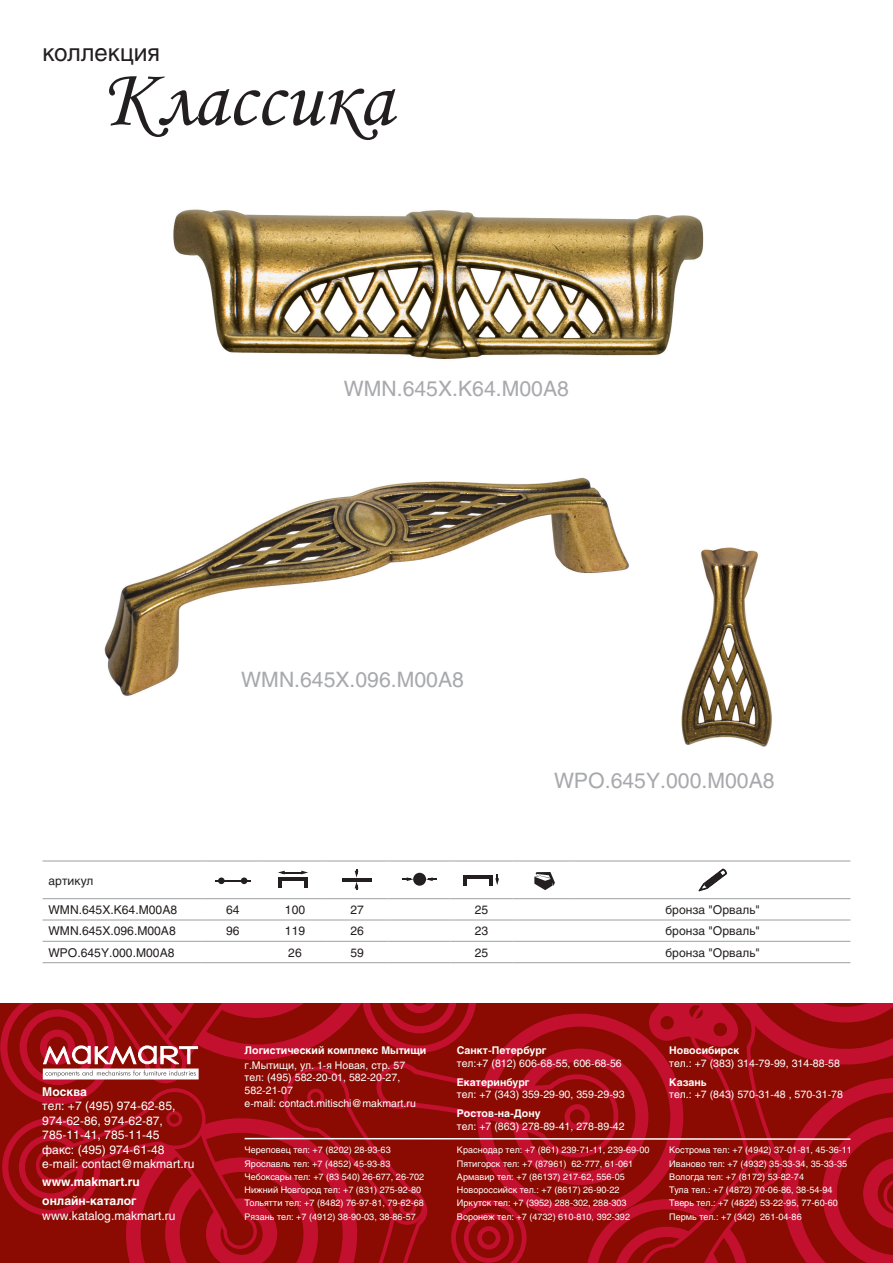
<style>
.page{position:relative;width:893px;height:1263px;background:#fff}
.page>*{position:absolute;margin:0;border:0;box-sizing:border-box;transform-origin:0 0}
.t1{font:24px "Helios";color:#231f20}
.t2{font:21px "Helios";color:#a8a9ad}
.t3{font:12px "Helios";color:#231f20}
.t4{font:12px/14.4px "Helios";color:#fff}
.t5{font:700 12px "Helios";color:#fff}
.t6{font:10.5px "Helios";color:#fff}
.t7{font:700 10.5px "Helios";color:#fff}
.t8{font:9px "Helios";color:#fff}
</style>
<div class="page">
<svg style="left:0;top:1003px;width:893px;height:260px;background:#9c0f12"></svg>
<svg style="left:109px;top:76px;width:288px;height:64px"></svg>
<img style="left:173px;top:209px;width:531px;height:150px">
<img style="left:104px;top:477px;width:525px;height:219px">
<img style="left:681px;top:547px;width:91px;height:200px">
<hr style="left:43px;top:919px;width:159px;height:1px;background:#a8a9ad">
<hr style="left:202px;top:919px;width:62px;height:1px;background:#a8a9ad">
<hr style="left:264px;top:919px;width:62px;height:1px;background:#a8a9ad">
<hr style="left:326px;top:919px;width:62px;height:1px;background:#a8a9ad">
<hr style="left:388px;top:919px;width:62px;height:1px;background:#a8a9ad">
<hr style="left:450px;top:919px;width:63px;height:1px;background:#a8a9ad">
<hr style="left:513px;top:919px;width:62px;height:1px;background:#a8a9ad">
<hr style="left:575px;top:919px;width:275px;height:1px;background:#a8a9ad">
<hr style="left:43px;top:941px;width:159px;height:1px;background:#a8a9ad">
<hr style="left:202px;top:941px;width:62px;height:1px;background:#a8a9ad">
<hr style="left:264px;top:941px;width:62px;height:1px;background:#a8a9ad">
<hr style="left:326px;top:941px;width:62px;height:1px;background:#a8a9ad">
<hr style="left:388px;top:941px;width:62px;height:1px;background:#a8a9ad">
<hr style="left:450px;top:941px;width:63px;height:1px;background:#a8a9ad">
<hr style="left:513px;top:941px;width:62px;height:1px;background:#a8a9ad">
<hr style="left:575px;top:941px;width:275px;height:1px;background:#a8a9ad">
<hr style="left:43px;top:962px;width:159px;height:1px;background:#a8a9ad">
<hr style="left:202px;top:962px;width:62px;height:1px;background:#a8a9ad">
<hr style="left:264px;top:962px;width:62px;height:1px;background:#a8a9ad">
<hr style="left:326px;top:962px;width:62px;height:1px;background:#a8a9ad">
<hr style="left:388px;top:962px;width:62px;height:1px;background:#a8a9ad">
<hr style="left:450px;top:962px;width:63px;height:1px;background:#a8a9ad">
<hr style="left:513px;top:962px;width:62px;height:1px;background:#a8a9ad">
<hr style="left:575px;top:962px;width:275px;height:1px;background:#a8a9ad">
<hr style="left:43px;top:860px;width:159px;height:1px;background:#a8a9ad">
<hr style="left:202px;top:860px;width:62px;height:1px;background:#a8a9ad">
<hr style="left:264px;top:860px;width:62px;height:1px;background:#a8a9ad">
<hr style="left:326px;top:860px;width:62px;height:1px;background:#a8a9ad">
<hr style="left:388px;top:860px;width:62px;height:1px;background:#a8a9ad">
<hr style="left:450px;top:860px;width:63px;height:1px;background:#a8a9ad">
<hr style="left:513px;top:860px;width:62px;height:1px;background:#a8a9ad">
<hr style="left:575px;top:860px;width:275px;height:1px;background:#a8a9ad">
<hr style="left:43px;top:898px;width:159px;height:1px;background:#a8a9ad">
<hr style="left:202px;top:898px;width:62px;height:1px;background:#a8a9ad">
<hr style="left:264px;top:898px;width:62px;height:1px;background:#a8a9ad">
<hr style="left:326px;top:898px;width:62px;height:1px;background:#a8a9ad">
<hr style="left:388px;top:898px;width:62px;height:1px;background:#a8a9ad">
<hr style="left:450px;top:898px;width:63px;height:1px;background:#a8a9ad">
<hr style="left:513px;top:898px;width:62px;height:1px;background:#a8a9ad">
<hr style="left:575px;top:898px;width:275px;height:1px;background:#a8a9ad">
<div style="left:241px;top:877px;width:6px;height:7px;background:#231f20;border-radius:50%"></div>
<div style="left:218px;top:877px;width:7px;height:7px;background:#231f20;border-radius:50%"></div>
<hr style="left:216px;top:880px;width:35px;height:1px;background:#231f20">
<svg style="left:278px;top:871px;width:30px;height:17px"></svg>
<svg style="left:342px;top:878px;width:29px;height:3px"></svg>
<svg style="left:355px;top:869px;width:3px;height:21px"></svg>
<div style="left:413px;top:873px;width:13px;height:13px;background:#231f20;border-radius:50%"></div>
<svg style="left:426px;top:877px;width:11px;height:4px"></svg>
<svg style="left:402px;top:877px;width:12px;height:4px"></svg>
<hr style="left:463px;top:875px;width:30px;height:4px;background:#231f20">
<svg style="left:489px;top:875px;width:10px;height:10px"></svg>
<svg style="left:463px;top:879px;width:4px;height:6px"></svg>
<svg style="left:534px;top:872px;width:21px;height:18px"></svg>
<svg style="left:699px;top:869px;width:28px;height:22px"></svg>
<p class="t1" style="left:43px;top:38px;width:119px">коллекция</p>
<p class="t2" style="left:344px;top:376px;width:227px">WMN.645X.K64.М00A8</p>
<p class="t2" style="left:241px;top:667px;width:224px">WMN.645X.096.М00A8</p>
<p class="t2" style="left:554px;top:768px;width:222px">WPO.645Y.000.М00A8</p>
<p class="t3" style="left:49px;top:873px;width:46px">артикул</p>
<p class="t3" style="left:49px;top:903px;width:130px">WMN.645X.K64.М00A8</p>
<p class="t3" style="left:226px;top:903px;width:15px">64</p>
<p class="t3" style="left:285px;top:903px;width:22px">100</p>
<p class="t3" style="left:350px;top:903px;width:15px">27</p>
<p class="t3" style="left:475px;top:903px;width:15px">25</p>
<p class="t3" style="left:665px;top:903px;width:96px">бронза "Орваль"</p>
<p class="t3" style="left:49px;top:924px;width:129px">WMN.645X.096.М00A8</p>
<p class="t3" style="left:226px;top:924px;width:15px">96</p>
<p class="t3" style="left:285px;top:924px;width:22px">119</p>
<p class="t3" style="left:350px;top:924px;width:15px">26</p>
<p class="t3" style="left:475px;top:924px;width:15px">23</p>
<p class="t3" style="left:665px;top:924px;width:96px">бронза "Орваль"</p>
<p class="t3" style="left:49px;top:945px;width:127px">WPO.645Y.000.М00A8</p>
<p class="t3" style="left:288px;top:945px;width:15px">26</p>
<p class="t3" style="left:350px;top:945px;width:15px">59</p>
<p class="t3" style="left:475px;top:945px;width:15px">25</p>
<p class="t3" style="left:665px;top:945px;width:96px">бронза "Орваль"</p>
<p class="t5" style="left:42px;top:1085px;width:46px">Москва</p>
<p class="t4" style="left:42px;top:1099px;width:135px">тел: +7 (495) 974-62-85,<br>974-62-86, 974-62-87,</p>
<p class="t4" style="left:42px;top:1127px;width:119px">785-11-41, 785-11-45</p>
<p class="t4" style="left:42px;top:1142px;width:124px">факс: (495) 974-61-48</p>
<p class="t4" style="left:42px;top:1156px;width:154px">e-mail: contact@makmart.ru</p>
<p class="t5" style="left:42px;top:1175px;width:99px">www.makmart.ru</p>
<p class="t5" style="left:42px;top:1194px;width:96px">онлайн-каталог</p>
<p class="t4" style="left:42px;top:1208px;width:135px">www.katalog.makmart.ru</p>
<p class="t7" style="left:245px;top:1044px;width:183px">Логистический комплекс Мытищи</p>
<p class="t6" style="left:245px;top:1059px;width:162px">г.Мытищи, ул. 1-я Новая, стр. 57</p>
<p class="t6" style="left:245px;top:1071px;width:157px">тел: (495) 582-20-01, 582-20-27,</p>
<p class="t6" style="left:245px;top:1084px;width:50px">582-21-07</p>
<p class="t6" style="left:245px;top:1096px;width:173px">e-mail: сontact.mitischi@makmart.ru</p>
<p class="t8" style="left:245px;top:1145px;width:148px">Череповец тел: +7 (8202) 28-93-63</p>
<p class="t8" style="left:245px;top:1158px;width:147px">Ярославль тел: +7 (4852) 45-93-83</p>
<p class="t8" style="left:245px;top:1171px;width:181px">Чебоксары тел: +7 (83 540) 26-677, 26-702</p>
<p class="t8" style="left:245px;top:1184px;width:178px">Нижний Новгород тел: +7 (831) 275-92-80</p>
<p class="t8" style="left:245px;top:1198px;width:181px">Тольятти тел: +7 (8482) 76-97-81, 79-62-68</p>
<p class="t8" style="left:245px;top:1211px;width:173px">Рязань тел: +7 (4912) 38-90-03, 38-86-57</p>
<p class="t7" style="left:457px;top:1044px;width:91px">Санкт-Петербург</p>
<p class="t6" style="left:457px;top:1056px;width:166px">тел:+7 (812) 606-68-55, 606-68-56</p>
<p class="t7" style="left:457px;top:1076px;width:74px">Екатеринбург</p>
<p class="t6" style="left:457px;top:1088px;width:169px">тел: +7 (343) 359-29-90, 359-29-93</p>
<p class="t7" style="left:457px;top:1107px;width:85px">Ростов-на-Дону</p>
<p class="t6" style="left:457px;top:1120px;width:169px">тел: +7 (863) 278-89-41, 278-89-42</p>
<p class="t8" style="left:457px;top:1145px;width:194px">Краснодар тел: +7 (861) 239-71-11, 239-69-00</p>
<p class="t8" style="left:457px;top:1158px;width:178px">Пятигорск тел: +7 (87961) 62-777, 61-061</p>
<p class="t8" style="left:457px;top:1171px;width:169px">Армавир тел: +7 (86137) 217-62, 556-05</p>
<p class="t8" style="left:457px;top:1184px;width:164px">Новороссийск тел.: +7 (8617) 26-90-22</p>
<p class="t8" style="left:457px;top:1198px;width:171px">Иркутск тел: +7 (3952) 288-302, 288-303</p>
<p class="t8" style="left:457px;top:1211px;width:175px">Воронеж тел: +7 (4732) 610-810, 392-392</p>
<p class="t7" style="left:669px;top:1044px;width:71px">Новосибирск</p>
<p class="t6" style="left:669px;top:1056px;width:172px">тел.: +7 (383) 314-79-99, 314-88-58</p>
<p class="t7" style="left:669px;top:1076px;width:39px">Казань</p>
<p class="t6" style="left:669px;top:1088px;width:175px">тел.: +7 (843) 570-31-48 , 570-31-78</p>
<p class="t8" style="left:669px;top:1145px;width:184px">Кострома тел: +7 (4942) 37-01-81, 45-36-11</p>
<p class="t8" style="left:669px;top:1158px;width:179px">Иваново тел: +7 (4932) 35-33-34, 35-33-35</p>
<p class="t8" style="left:669px;top:1171px;width:136px">Вологда тел: +7 (8172) 53-82-74</p>
<p class="t8" style="left:669px;top:1184px;width:165px">Тула тел.: +7 (4872) 70-06-86, 38-54-94</p>
<p class="t8" style="left:669px;top:1198px;width:170px">Тверь тел.: +7 (4822) 53-22-95, 77-60-60</p>
<p class="t8" style="left:669px;top:1211px;width:134px">Пермь тел.: +7 (342) 261-04-86</p>
</div>
